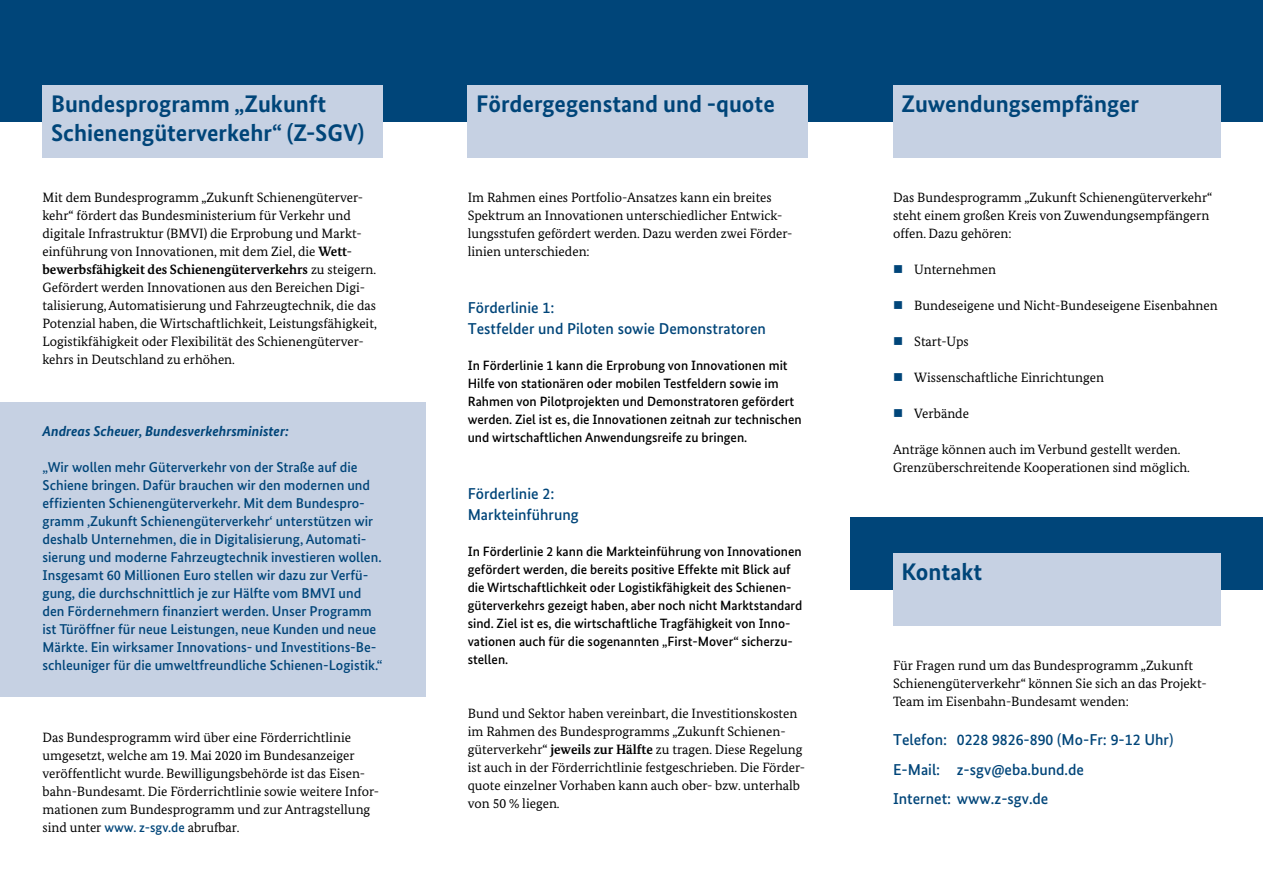
<style>
.page{position:relative;width:1263px;height:893px;background:#fff}
.page>*{position:absolute;margin:0;border:0;box-sizing:border-box;transform-origin:0 0}
.t1{font:700 24px "Bundes Sans";color:#004579}
.t2{font:500 15.75px/21px "Bundes Sans";color:#004579}
.t3{font:500 14.25px/18px "Bundes Sans";color:#004579}
.t4{font:italic 700 14.25px "Bundes Sans";color:#004579}
.t5{font:13.5px/18px "Bundes Serif";color:#000}
.t6{font:500 13.5px/18px "Bundes Sans";color:#000}
.s1{font-weight:700}
.s2{font-family:"Bundes Sans";font-weight:500;color:#004579}
</style>
<div class="page">
<div style="left:850px;top:517px;width:413px;height:72px;background:#004579"></div>
<div style="left:0;top:0;width:1263px;height:121px;background:#004579"></div>
<div style="left:0;top:403px;width:425px;height:294px;background:#c6d1e3"></div>
<div style="left:468px;top:85px;width:340px;height:72px;background:#c6d1e3"></div>
<div style="left:43px;top:85px;width:340px;height:72px;background:#c6d1e3"></div>
<div style="left:893px;top:85px;width:327px;height:72px;background:#c6d1e3"></div>
<div style="left:893px;top:553px;width:327px;height:72px;background:#c6d1e3"></div>
<h1 class="t1" style="left:51px;top:89px;width:277px">Bundesprogramm „Zukunft</h1>
<h1 class="t1" style="left:476px;top:89px;width:300px">Fördergegenstand und -quote</h1>
<h1 class="t1" style="left:51px;top:118px;width:315px">Schienengüterverkehr“ (Z-SGV)</h1>
<p class="t5" style="left:43px;top:189px;width:336px">Mit dem Bundesprogramm „Zukunft Schienengüterver&shy;kehr“ fördert das Bundesministerium für Verkehr und digitale Infrastruktur (BMVI) die Erprobung und Markt&shy;einführung von Innovationen, mit dem Ziel, die <span class="s1">Wett&shy;bewerbsfähigkeit des Schienengüterverkehrs</span> zu steigern.<br>Gefördert werden Innovationen aus den Bereichen Digi&shy;talisierung, Automatisierung und Fahrzeugtechnik, die das Potenzial haben, die Wirtschaftlichkeit, Leistungsfähigkeit, Logistikfähigkeit oder Flexibilität des Schienengüterver&shy;kehrs in Deutschland zu erhöhen.</p>
<p class="t4" style="left:43px;top:423px;width:248px">Andreas Scheuer, Bundesverkehrsminister:</p>
<p class="t3" style="left:43px;top:458px;width:341px">„Wir wollen mehr Güterverkehr von der Straße auf die Schiene bringen. Dafür brauchen wir den modernen und effizienten Schienengüterverkehr. Mit dem Bundespro&shy;gramm ‚Zukunft Schienengüterverkehr‘ unterstützen wir deshalb Unternehmen, die in Digitalisierung, Automati&shy;sierung und moderne Fahrzeugtechnik investieren wollen.<br>Insgesamt 60 Millionen Euro stellen wir dazu zur Verfü&shy;gung, die durchschnittlich je zur Hälfte vom BMVI und den Fördernehmern finanziert werden. Unser Programm ist Türöffner für neue Leistungen, neue Kunden und neue Märkte. Ein wirksamer Innovations- und Investitions-Be&shy;schleuniger für die umweltfreundliche Schienen-Logistik.“</p>
<p class="t5" style="left:43px;top:729px;width:338px">Das Bundesprogramm wird über eine Förderrichtlinie umgesetzt, welche am 19. Mai 2020 im Bundesanzeiger veröffentlicht wurde. Bewilligungsbehörde ist das Eisen&shy;bahn-Bundesamt. Die Förderrichtlinie sowie weitere Infor&shy;mationen zum Bundesprogramm und zur Antragstellung sind unter <span class="s2">www. z-sgv.de</span> abrufbar.</p>
<p class="t5" style="left:468px;top:189px;width:326px">Im Rahmen eines Portfolio-Ansatzes kann ein breites Spektrum an Innovationen unterschiedlicher Entwick&shy;lungsstufen gefördert werden. Dazu werden zwei Förder&shy;linien unterschieden:</p>
<p class="t2" style="left:468px;top:297px;width:300px">Förderlinie 1:<br>Testfelder und Piloten sowie Demonstratoren</p>
<p class="t6" style="left:468px;top:357px;width:336px">In Förderlinie 1 kann die Erprobung von Innovationen mit Hilfe von stationären oder mobilen Testfeldern sowie im Rahmen von Pilotprojekten und Demonstratoren gefördert werden. Ziel ist es, die Innovationen zeitnah zur technischen und wirtschaftlichen Anwendungsreife zu bringen.</p>
<p class="t2" style="left:468px;top:483px;width:112px">Förderlinie 2:<br>Markteinführung</p>
<p class="t6" style="left:468px;top:543px;width:336px">In Förderlinie 2 kann die Markteinführung von Innovationen gefördert werden, die bereits positive Effekte mit Blick auf die Wirtschaftlichkeit oder Logistikfähigkeit des Schienen&shy;güterverkehrs gezeigt haben, aber noch nicht Marktstandard sind. Ziel ist es, die wirtschaftliche Tragfähigkeit von Inno&shy;vationen auch für die sogenannten „First-Mover“ sicherzu&shy;stellen.</p>
<p class="t5" style="left:468px;top:705px;width:339px">Bund und Sektor haben vereinbart, die Investitionskosten im Rahmen des Bundesprogramms „Zukunft Schienen&shy;güterverkehr“ <span class="s1">jeweils zur Hälfte</span> zu tragen. Diese Regelung ist auch in der Förderrichtlinie festgeschrieben. Die Förder&shy;quote einzelner Vorhaben kann auch ober- bzw. unterhalb von 50 % liegen.</p>
<h1 class="t1" style="left:901px;top:89px;width:239px">Zuwendungsempfänger</h1>
<p class="t5" style="left:893px;top:189px;width:321px">Das Bundesprogramm „Zukunft Schienengüterverkehr“ steht einem großen Kreis von Zuwendungsempfängern offen. Dazu gehören:</p>
<p class="t5" style="left:914px;top:261px;width:83px">Unternehmen</p>
<p class="t5" style="left:914px;top:297px;width:305px">Bundeseigene und Nicht-Bundeseigene Eisenbahnen</p>
<p class="t5" style="left:914px;top:333px;width:56px">Start-Ups</p>
<p class="t5" style="left:914px;top:369px;width:191px">Wissenschaftliche Einrichtungen</p>
<p class="t5" style="left:914px;top:405px;width:56px">Verbände</p>
<p class="t5" style="left:893px;top:441px;width:298px">Anträge können auch im Verbund gestellt werden.<br>Grenzüberschreitende Kooperationen sind möglich.</p>
<h1 class="t1" style="left:901px;top:557px;width:82px">Kontakt</h1>
<p class="t5" style="left:893px;top:657px;width:315px">Für Fragen rund um das Bundesprogramm „Zukunft<br>Schienengüterverkehr“ können Sie sich an das Projekt-<br>Team im Eisenbahn-Bundesamt wenden:</p>
<p class="t2" style="left:893px;top:725px;width:282px;line-height:29.5px">Telefon: 0228 9826-890 (Mo-Fr: 9-12 Uhr)<br>E-Mail: z-sgv@eba.bund.de<br>Internet: www.z-sgv.de</p>
</div>
